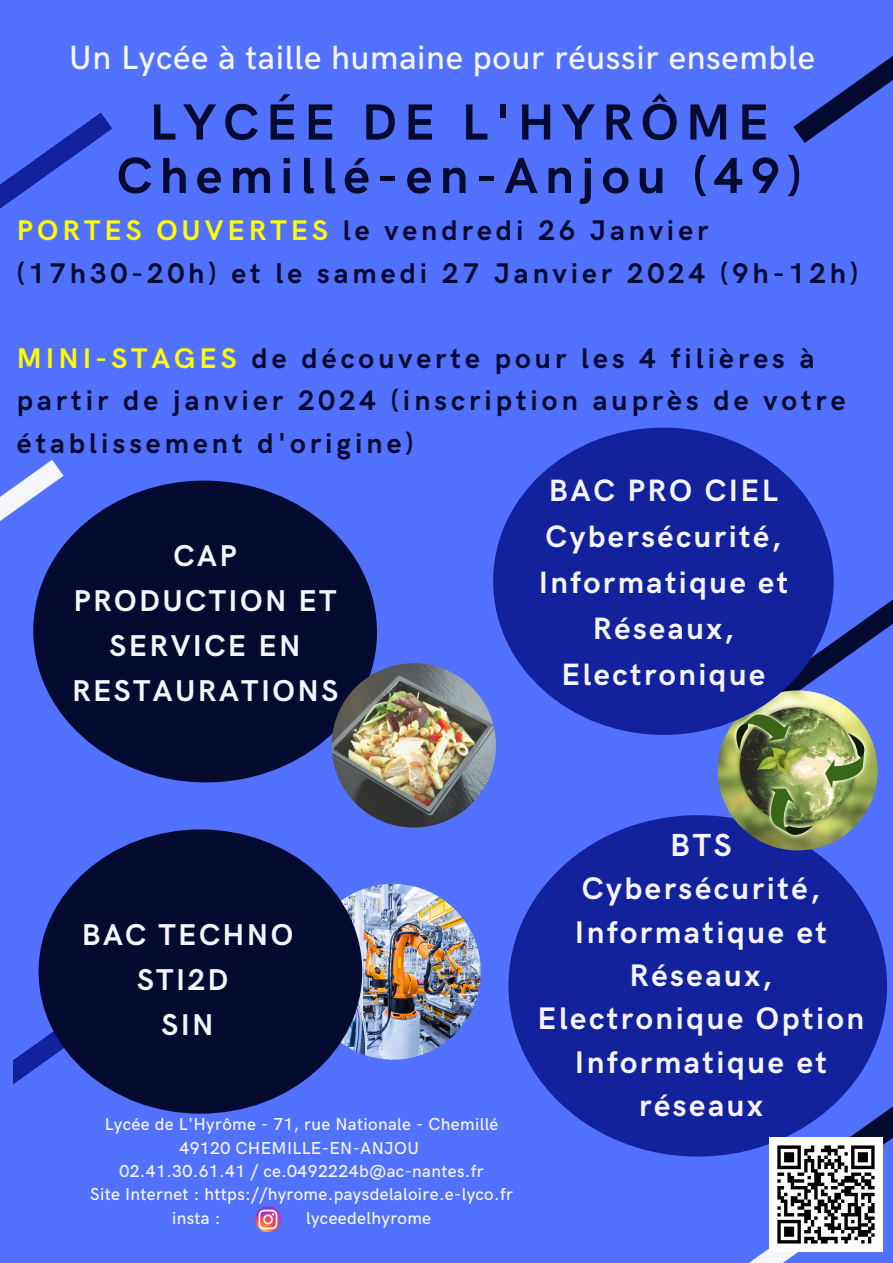
<style>
.page{position:relative;width:893px;height:1263px;background:#5271ff}
.page>*{position:absolute;margin:0;border:0;box-sizing:border-box;transform-origin:0 0}
.t1{font:700 51px "HK Grotesk";letter-spacing:.14em;color:#050a30}
.t2{font:500 33.75px "HK Grotesk";letter-spacing:.02em;color:#f4f6fc}
.t3{font:700 32.03px "HK Grotesk";color:#f4f6fc}
.t4{font:700 31.28px/43.3px "HK Grotesk";letter-spacing:.08em;color:#f4f6fc;text-align:center}
.t5{font:700 30.97px/46.1px "HK Grotesk";letter-spacing:.08em;color:#f4f6fc;text-align:center}
.t6{font:700 30.22px/45px "HK Grotesk";letter-spacing:.08em;color:#f4f6fc;text-align:center}
.t7{font:700 28.5px/42.2px "HK Grotesk";letter-spacing:.14em;color:#050a30}
.t8{font:500 17.33px "HK Grotesk";letter-spacing:.02em;color:#f4f6fc}
.s1{color:#fffc00}
</style>
<div class="page">
<img style="left:305px;top:884px;width:176px;height:176px;border-radius:50%">
<svg style="left:0;top:460px;width:64px;height:61px"></svg>
<svg style="left:0;top:113px;width:112px;height:96px"></svg>
<svg style="left:13px;top:1010px;width:82px;height:74px"></svg>
<div style="left:39px;top:829px;width:323px;height:285px;background:#050a30;border-radius:50%"></div>
<svg style="left:32px;top:479px;width:345px;height:304px;fill:#050a30"></svg>
<svg style="left:801px;top:1009px;width:92px;height:136px"></svg>
<div style="left:508px;top:815px;width:379px;height:341px;background:#12229d;border-radius:50%"></div>
<svg style="left:783px;top:599px;width:110px;height:124px"></svg>
<svg style="left:749px;top:1248px;width:117px;height:15px"></svg>
<svg style="left:793px;top:56px;width:100px;height:87px"></svg>
<img style="left:331px;top:663px;width:165px;height:164px;border-radius:50%">
<img style="left:717px;top:690px;width:160px;height:160px;border-radius:50%">
<div style="left:493px;top:428px;width:340px;height:307px;background:#12229d;border-radius:50%"></div>
<img style="left:769px;top:1138px;width:114px;height:113px">
<img style="left:255px;top:1206px;width:26px;height:26px;border-radius:50%">
<p class="t2" style="left:69px;top:39px;width:747px">Un Lycée à taille humaine pour réussir ensemble</p>
<p class="t1" style="left:150px;top:94px;width:620px">LYCÉE DE L'HYRÔME</p>
<p class="t1" style="left:117px;top:147px;width:686px">Chemillé-en-Anjou (49)</p>
<p class="t7" style="left:17px;top:211px;width:842px"><span class="s1">PORTES OUVERTES</span> le vendredi 26 Janvier (17h30-20h) et le samedi 27 Janvier 2024 (9h-12h)</p>
<p class="t7" style="left:17px;top:338px;width:830px"><span class="s1">MINI-STAGES</span> de découverte pour les 4 filières à partir de janvier 2024 (inscription auprès de votre établissement d'origine)</p>
<p class="t6" style="left:72px;top:534px;width:268px">CAP<br>PRODUCTION ET<br>SERVICE EN<br>RESTAURATIONS</p>
<p class="t5" style="left:538px;top:468px;width:251px">BAC PRO CIEL<br>Cybersécurité,<br>Informatique et<br>Réseaux,<br>Electronique</p>
<p class="t6" style="left:82px;top:914px;width:213px">BAC TECHNO<br>STI2D</p>
<p class="t6" style="left:161px;top:1004px;width:54px">SIN</p>
<p class="t8" style="left:105px;top:1114px;width:395px">Lycée de L'Hyrôme - 71, rue Nationale - Chemillé</p>
<p class="t8" style="left:179px;top:1138px;width:241px">49120 CHEMILLE-EN-ANJOU</p>
<p class="t8" style="left:119px;top:1161px;width:366px">02.41.30.61.41 / ce.0492224b@ac-nantes.fr</p>
<p class="t8" style="left:90px;top:1185px;width:424px">Site Internet : https://hyrome.paysdelaloire.e-lyco.fr</p>
<p class="t8" style="left:172px;top:1208px;width:50px">insta :</p>
<p class="t8" style="left:306px;top:1208px;width:126px">lyceedelhyrome</p>
<p class="t3" style="left:670px;top:827px;width:63px">BTS</p>
<p class="t4" style="left:537px;top:868px;width:328px">Cybersécurité,<br>Informatique et<br>Réseaux,<br>Electronique Option<br>Informatique et réseaux</p>
</div>
